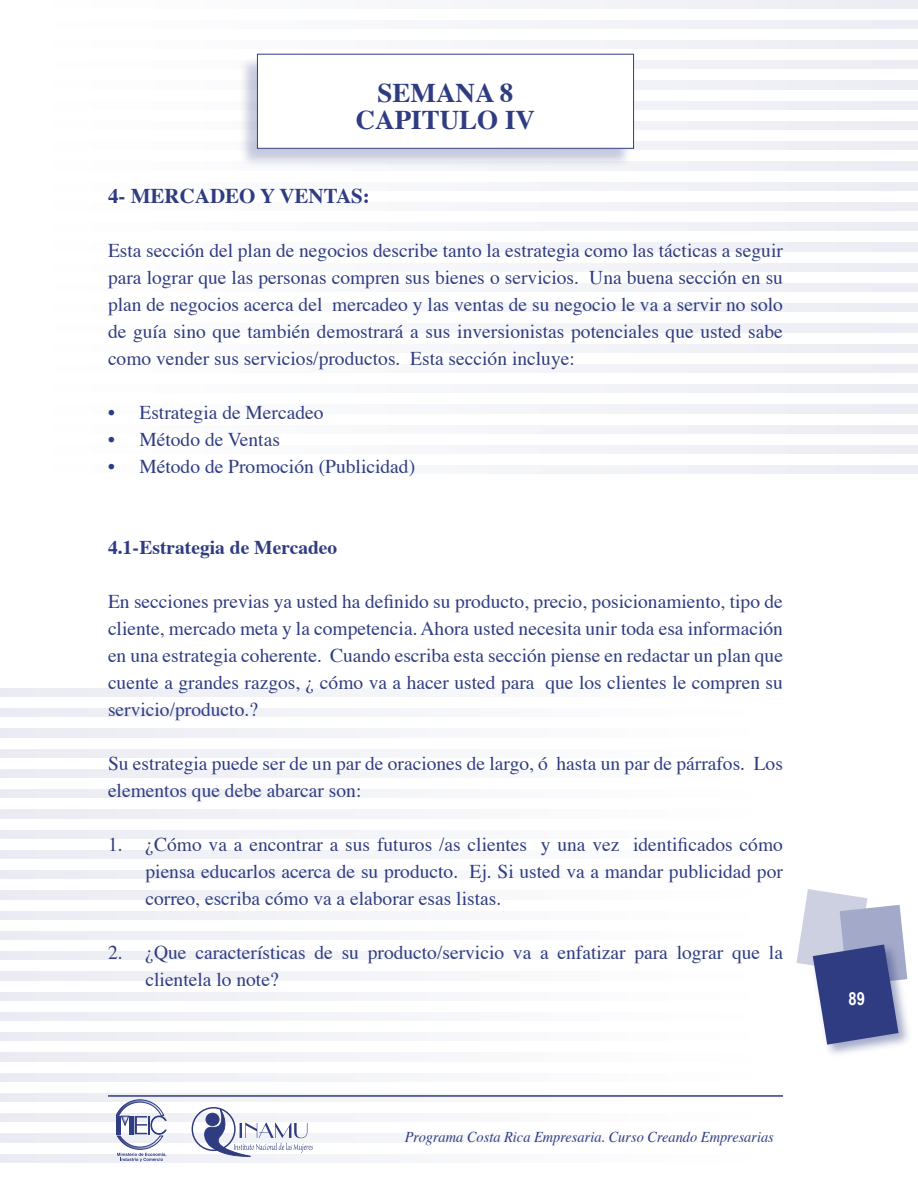
<style>
.page{position:relative;width:918px;height:1188px;background:#fff}
.page>*{position:absolute;margin:0;border:0;box-sizing:border-box;transform-origin:0 0}
.t1{font:700 27px/27px "Times";color:#2f3c81;text-align:center}
.Subtitus{font:700 21px "Times";color:#2f3c81}
.Cuerpo{font:19.5px/27px "Times";color:#2f3c81;text-align:justify}
.CUERPO_TAB_OK{font:19.5px/27px "Times";color:#2f3c81;text-align:justify}
.Cuerpo_Tab{font:19.5px "Times";color:#2f3c81}
.Subtitus-2{font:700 19.5px "Times";color:#2f3c81}
.t2{font:700 18px "Arial Narrow";color:#fff}
.t3{font:italic 15px "Times";color:#2f3c81;scale:.96 1}
</style>
<div class="page">
<div style="left:27px;top:0;width:891px;height:8px;background:#f5f6f9"></div>
<div style="left:27px;top:20px;width:891px;height:8px;background:#f5f6f9"></div>
<div style="left:27px;top:40px;width:891px;height:9px;background:#f5f6f9"></div>
<div style="left:634px;top:61px;width:284px;height:8px;background:#eff0f5"></div>
<div style="left:634px;top:81px;width:284px;height:8px;background:#eff0f5"></div>
<div style="left:634px;top:101px;width:284px;height:8px;background:#eff0f5"></div>
<div style="left:634px;top:121px;width:284px;height:9px;background:#eff0f5"></div>
<div style="left:633px;top:142px;width:285px;height:8px;background:#eff0f5"></div>
<div style="left:494px;top:162px;width:424px;height:8px;background:#eff0f5"></div>
<div style="left:27px;top:182px;width:891px;height:8px;background:#f5f6f9"></div>
<div style="left:27px;top:202px;width:891px;height:9px;background:#f5f6f9"></div>
<div style="left:27px;top:223px;width:891px;height:8px;background:#f5f6f9"></div>
<div style="left:27px;top:243px;width:891px;height:8px;background:#f5f6f9"></div>
<div style="left:27px;top:263px;width:891px;height:8px;background:#f5f6f9"></div>
<div style="left:27px;top:283px;width:891px;height:9px;background:#f5f6f9"></div>
<div style="left:27px;top:304px;width:891px;height:8px;background:#f5f6f9"></div>
<div style="left:27px;top:324px;width:891px;height:8px;background:#f5f6f9"></div>
<div style="left:27px;top:344px;width:891px;height:8px;background:#f5f6f9"></div>
<div style="left:27px;top:364px;width:891px;height:9px;background:#f5f6f9"></div>
<div style="left:27px;top:385px;width:891px;height:8px;background:#f5f6f9"></div>
<div style="left:27px;top:405px;width:891px;height:8px;background:#f5f6f9"></div>
<div style="left:27px;top:425px;width:891px;height:8px;background:#f5f6f9"></div>
<div style="left:27px;top:445px;width:891px;height:9px;background:#f5f6f9"></div>
<div style="left:27px;top:466px;width:891px;height:8px;background:#f5f6f9"></div>
<div style="left:0;top:1154px;width:765px;height:8px;background:#f6f7fa"></div>
<div style="left:0;top:1134px;width:765px;height:8px;background:#f7f7fa"></div>
<div style="left:0;top:1114px;width:765px;height:8px;background:#f7f7fa"></div>
<div style="left:0;top:1093px;width:765px;height:9px;background:#f4f5f9"></div>
<div style="left:0;top:1073px;width:765px;height:8px;background:#f4f5f9"></div>
<div style="left:0;top:1053px;width:765px;height:8px;background:#f4f5f9"></div>
<div style="left:0;top:1033px;width:765px;height:8px;background:#f4f5f9"></div>
<div style="left:0;top:1012px;width:765px;height:9px;background:#f4f5f9"></div>
<div style="left:0;top:992px;width:765px;height:8px;background:#f4f5f9"></div>
<div style="left:0;top:972px;width:765px;height:8px;background:#f4f5f9"></div>
<div style="left:0;top:952px;width:765px;height:8px;background:#f4f5f9"></div>
<div style="left:0;top:931px;width:765px;height:9px;background:#f4f5f9"></div>
<div style="left:0;top:911px;width:765px;height:8px;background:#f4f5f9"></div>
<div style="left:0;top:891px;width:765px;height:8px;background:#f4f5f9"></div>
<div style="left:0;top:871px;width:765px;height:8px;background:#f4f5f9"></div>
<div style="left:0;top:850px;width:765px;height:9px;background:#f4f5f9"></div>
<div style="left:0;top:830px;width:765px;height:8px;background:#f4f5f9"></div>
<div style="left:0;top:810px;width:765px;height:8px;background:#f4f5f9"></div>
<div style="left:0;top:790px;width:765px;height:8px;background:#f4f5f9"></div>
<div style="left:0;top:769px;width:765px;height:9px;background:#f4f5f9"></div>
<div style="left:0;top:749px;width:765px;height:8px;background:#f4f5f9"></div>
<div style="left:0;top:729px;width:765px;height:8px;background:#f4f5f9"></div>
<div style="left:0;top:709px;width:765px;height:8px;background:#f4f5f9"></div>
<div style="left:0;top:688px;width:765px;height:9px;background:#f4f5f9"></div>
<div style="left:192px;top:1107px;width:44px;height:44px;border:1px solid #2f3c81;border-radius:50%"></div>
<svg style="left:202px;top:1108px;width:111px;height:49px"></svg>
<svg style="left:116px;top:1099px;width:51px;height:63px"></svg>
<hr style="left:108px;top:1095px;width:675px;height:2px;background:#2f3c81">
<div style="left:809px;top:941px;width:104px;height:118px;background:#2f3c81;opacity:.45"></div>
<svg style="left:796px;top:889px;width:111px;height:156px"></svg>
<div style="left:237px;top:55px;width:396px;height:114px;background:#2f3c81;opacity:.27"></div>
<div style="left:257px;top:54px;width:377px;height:94px;background:#fff"></div>
<p class="t1" style="left:356px;top:76px;width:181px">SEMANA 8<br>CAPITULO IV</p>
<p class="Subtitus" style="left:108px;top:175px;width:263px">4- MERCADEO Y VENTAS:</p>
<p class="Cuerpo" style="left:108px;top:235px;width:677px">Esta sección del plan de negocios describe tanto la estrategia como las tácticas a seguir para lograr que las personas compren sus bienes o servicios. Una buena sección en su plan de negocios acerca del mercadeo y las ventas de su negocio le va a servir no solo de guía sino que también demostrará a sus inversionistas potenciales que usted sabe como vender sus servicios/productos. Esta sección incluye:</p>
<p class="Cuerpo_Tab" style="left:108px;top:394px;width:217px">• Estrategia de Mercadeo</p>
<p class="Cuerpo_Tab" style="left:108px;top:421px;width:173px">• Método de Ventas</p>
<p class="Cuerpo_Tab" style="left:108px;top:448px;width:309px">• Método de Promoción (Publicidad)</p>
<p class="Subtitus-2" style="left:108px;top:528px;width:231px">4.1- Estrategia de Mercadeo</p>
<p class="Cuerpo" style="left:108px;top:586px;width:677px">En secciones previas ya usted ha definido su producto, precio, posicionamiento, tipo de cliente, mercado meta y la competencia. Ahora usted necesita unir toda esa información en una estrategia coherente. Cuando escriba esta sección piense en redactar un plan que cuente a grandes razgos, ¿ cómo va a hacer usted para que los clientes le compren su servicio/producto.?</p>
<p class="Cuerpo" style="left:108px;top:748px;width:676px">Su estrategia puede ser de un par de oraciones de largo, ó hasta un par de párrafos. Los elementos que debe abarcar son:</p>
<p class="CUERPO_TAB_OK" style="left:146px;top:829px;width:639px;text-indent:-38px">1. ¿Cómo va a encontrar a sus futuros /as clientes y una vez identificados cómo piensa educarlos acerca de su producto. Ej. Si usted va a mandar publicidad por correo, escriba cómo va a elaborar esas listas.</p>
<p class="CUERPO_TAB_OK" style="left:146px;top:937px;width:639px;text-indent:-38px">2. ¿Que características de su producto/servicio va a enfatizar para lograr que la clientela lo note?</p>
<p class="t3" style="left:405px;top:1123px;width:386px">Programa Costa Rica Empresaria. Curso Creando Empresarias</p>
<p class="t2" style="left:849px;top:988px;width:18px">89</p>
</div>
